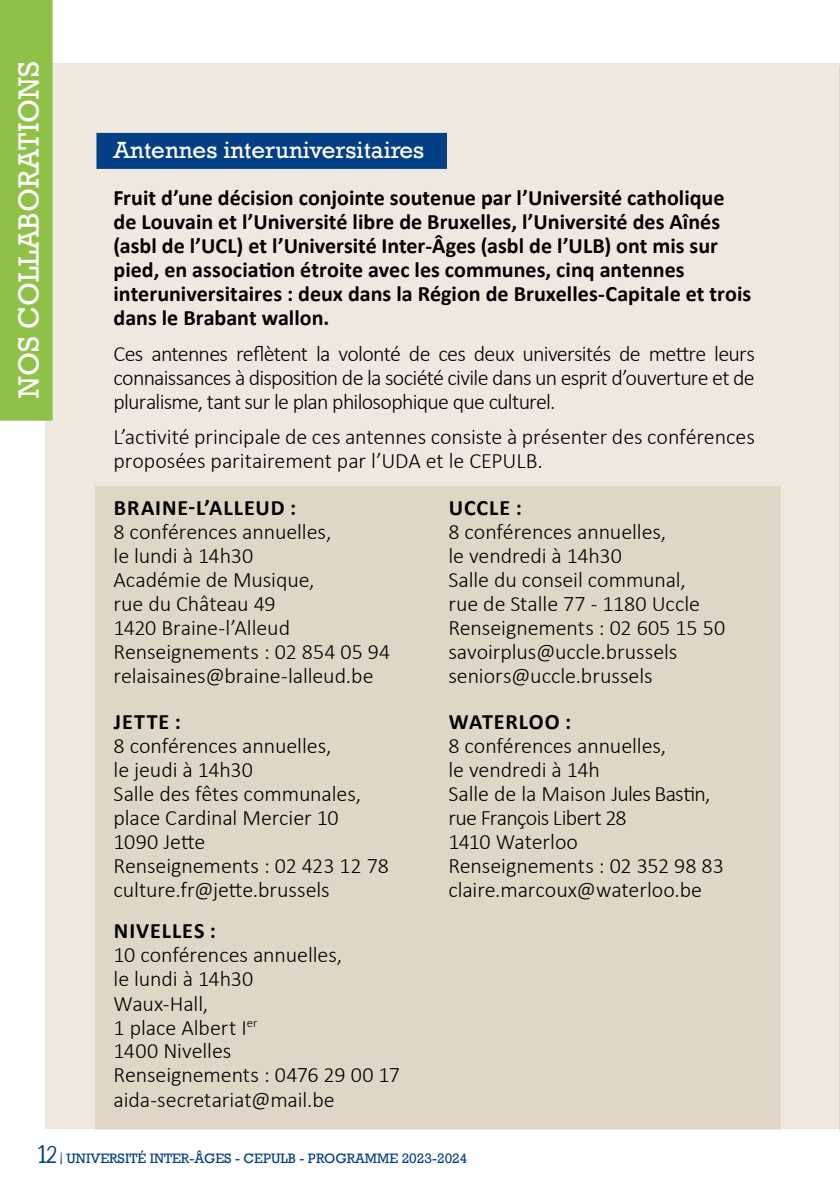
<style>
.page{position:relative;width:840px;height:1191px;background:#fff}
.page>*{position:absolute;margin:0;border:0;box-sizing:border-box;transform-origin:0 0}
.t1{font:30px "Rockwell Std";color:#fff}
.t2{font:24px "Rockwell";color:#fff}
.t3{font:300 22px/24px "Calibri";letter-spacing:-.005em;color:#000}
.t4{font:700 22px/24px "Calibri";letter-spacing:.005em;color:#000}
.t5{font:700 22px "Calibri";letter-spacing:.04em;color:#000}
.t6{font:14px "Rockwell";color:#033f85}
.s1{font-family:"Neucha";font-size:24px}
.s2{font-family:"Neucha"}
</style>
<div class="page">
<div style="left:46px;top:63px;width:793px;height:1066px;background:#eee8df"></div>
<div style="left:95px;top:486px;width:685px;height:643px;background:#e0d6c5"></div>
<div style="left:96px;top:133px;width:351px;height:36px;background:#033f85"></div>
<div style="left:0;top:0;width:53px;height:420px;background:#8fc148"></div>
<h1 class="t1" style="left:11px;top:398px;width:338px;rotate:-90deg">NOS COLLABORATIONS</h1>
<p class="t2" style="left:113px;top:136px;width:312px">Antennes interuniversitaires</p>
<p class="t4" style="left:113px;top:185px;width:639px">Fruit d’une décision conjointe soutenue par l’Université catholique de Louvain et l’Université libre de Bruxelles, l’Université des Aînés (asbl de l’UCL) et l’Université Inter-Âges (asbl de l’ULB) ont mis sur pied, en association étroite avec les communes, cinq antennes interuniversitaires : deux dans la Région de Bruxelles-Capitale et trois dans le Brabant wallon.</p>
<p class="t3" style="left:113px;top:341px;width:642px;text-align:justify">Ces antennes reflètent la volonté de ces deux universités de mettre leurs connaissances à disposition de la société civile dans un esprit d’ouverture et de pluralisme, tant sur le plan philosophique que culturel.</p>
<p class="t3" style="left:113px;top:424px;width:642px">L’activité principale de ces antennes consiste à présenter des conférences proposées paritairement par l’UDA et le CEPULB.</p>
<p class="t5" style="left:114px;top:492px;width:183px">BRAINE-L’ALLEUD :</p>
<p class="t3" style="left:113px;top:519px;width:278px">8 conférences annuelles,<br>le lundi à 14h30<br>Académie de Musique,<br>rue du Château 49<br>1420 Braine-l’Alleud<br>Renseignements : 02 854 05 94 relaisaines@braine-lalleud.be</p>
<p class="t4" style="left:114px;top:710px;width:68px">JETTE :</p>
<p class="t3" style="left:113px;top:734px;width:277px">8 conférences annuelles,<br>le jeudi à 14h30<br>Salle des fêtes communales, place Cardinal Mercier 10<br>1090 Jette<br>Renseignements : 02 423 12 78 culture.fr@jette.brussels</p>
<p class="t5" style="left:114px;top:915px;width:103px">NIVELLES :</p>
<p class="t3" style="left:113px;top:943px;width:288px">10 conférences annuelles,<br>le lundi à 14h30<br>Waux-Hall,<br>1 place Albert I<sup>er<br></sup>1400 Nivelles<br>Renseignements : 0476 29 00 17 aida-secretariat@mail.be</p>
<p class="t4" style="left:448px;top:495px;width:74px">UCCLE :</p>
<p class="t3" style="left:448px;top:519px;width:278px">8 conférences annuelles,<br>le vendredi à 14h30<br>Salle du conseil communal,<br>rue de Stalle 77 - 1180 Uccle<br>Renseignements : 02 605 15 50 savoirplus@uccle.brussels seniors@uccle.brussels</p>
<p class="t5" style="left:448px;top:706px;width:124px">WATERLOO :</p>
<p class="t3" style="left:448px;top:734px;width:277px">8 conférences annuelles,<br>le vendredi à 14h<br>Salle de la Maison Jules Bastin, rue François Libert 28<br>1410 Waterloo<br>Renseignements : 02 352 98 83 claire.marcoux@waterloo.be</p>
<p class="t6" style="left:38px;top:1149px;width:430px"><span class="s1">12</span> <span class="s2">|</span> UNIVERSITÉ INTER-ÂGES - CEPULB - PROGRAMME 2023-2024</p>
</div>
